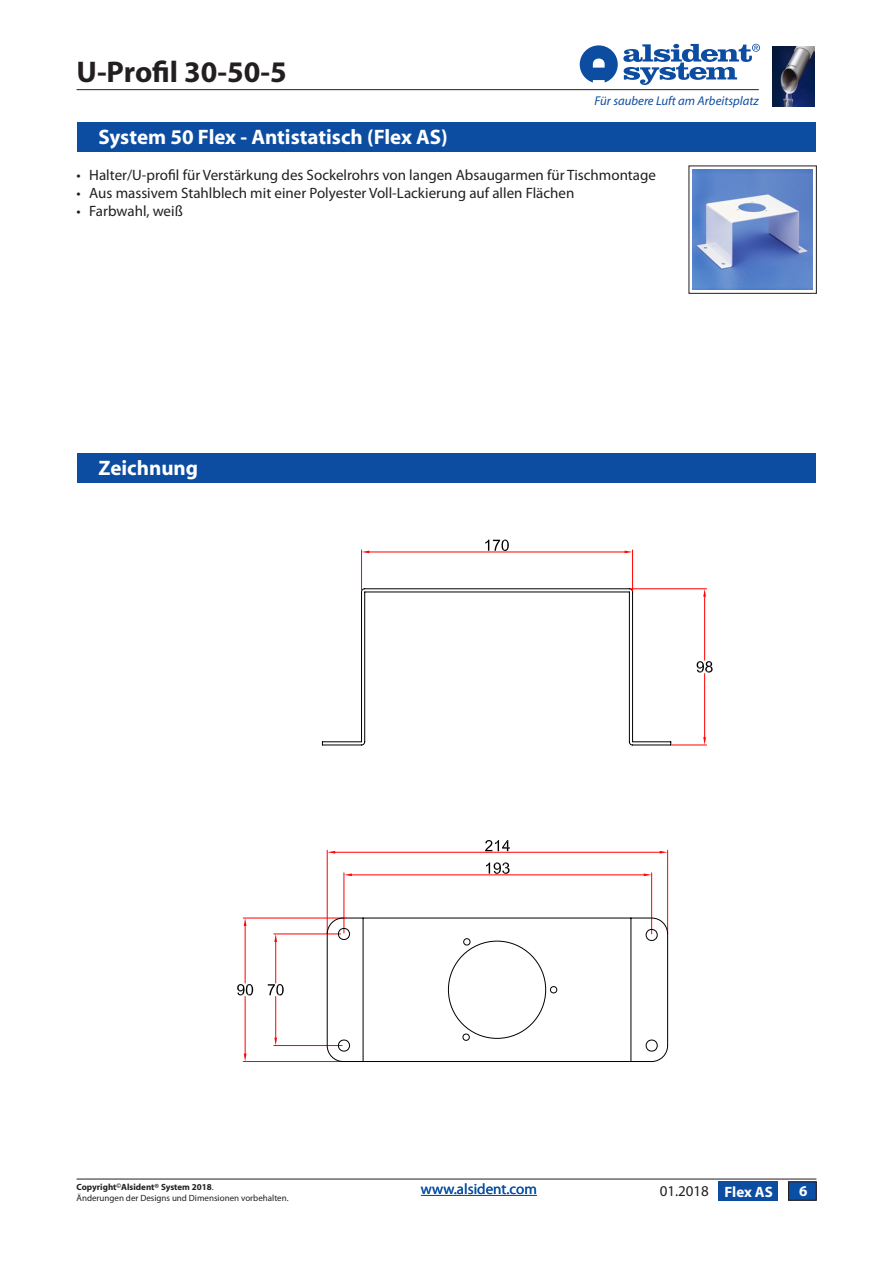
<style>
.page{position:relative;width:893px;height:1263px;background:#fff}
.page>*{position:absolute;margin:0;border:0;box-sizing:border-box;transform-origin:0 0}
.Overskrift{font:700 30px "Myriad";color:#231f20}
.t1{font:700 21px "Myriad";color:#fff}
.Punktopstilling{font:15px "Myriad Pro";color:#231f20}
.t2{font:15px "Myriad Pro";color:#094fa3}
.Skematekst{font:15px "Myriad Pro";color:#231f20}
.Sidetal{font:700 15px "Myriad";letter-spacing:-.005em;color:#fff}
.t3{font:italic 12.75px "Myriad";color:#0d4da1}
.t4{font:9px "Myriad Pro";color:#231f20}
.t5{font:700 9px "Myriad";color:#231f20}
.s1{font-family:"Myriad Pro";font-weight:400}
</style>
<div class="page">
<img style="left:772px;top:47px;width:43px;height:60px">
<hr style="left:77px;top:89px;width:682px;height:1px;background:#231f20">
<hr style="left:77px;top:1179px;width:739px;height:1px;background:#231f20">
<svg style="left:580px;top:44px;width:180px;height:41px"></svg>
<img style="left:693px;top:169px;width:120px;height:120px">
<svg style="left:242px;top:588px;width:430px;height:474px"></svg>
<hr style="left:632px;top:550px;width:1px;height:41px;background:#f00">
<hr style="left:361px;top:550px;width:1px;height:41px;background:#f00">
<hr style="left:369px;top:551px;width:256px;height:1px;background:#f00">
<svg style="left:625px;top:551px;width:8px;height:2px"></svg>
<svg style="left:362px;top:551px;width:7px;height:2px"></svg>
<svg style="left:485px;top:540px;width:26px;height:13px"></svg>
<hr style="left:630px;top:588px;width:77px;height:1px;background:#f00">
<hr style="left:672px;top:744px;width:35px;height:1px;background:#f00">
<hr style="left:704px;top:597px;width:1px;height:63px;background:#f00">
<hr style="left:704px;top:674px;width:1px;height:63px;background:#f00">
<svg style="left:703px;top:589px;width:3px;height:8px"></svg>
<svg style="left:703px;top:737px;width:3px;height:8px"></svg>
<svg style="left:697px;top:661px;width:16px;height:13px"></svg>
<hr style="left:327px;top:850px;width:1px;height:83px;background:#f00">
<hr style="left:667px;top:850px;width:1px;height:84px;background:#f00">
<hr style="left:335px;top:852px;width:325px;height:1px;background:#f00">
<svg style="left:327px;top:851px;width:8px;height:2px"></svg>
<svg style="left:660px;top:851px;width:8px;height:2px"></svg>
<svg style="left:485px;top:840px;width:25px;height:11px"></svg>
<hr style="left:344px;top:873px;width:1px;height:60px;background:#f00">
<hr style="left:651px;top:873px;width:1px;height:61px;background:#f00">
<hr style="left:352px;top:874px;width:292px;height:1px;background:#f00">
<svg style="left:344px;top:873px;width:8px;height:3px"></svg>
<svg style="left:644px;top:873px;width:8px;height:3px"></svg>
<svg style="left:486px;top:862px;width:24px;height:13px"></svg>
<hr style="left:243px;top:918px;width:102px;height:1px;background:#f00">
<hr style="left:243px;top:1061px;width:99px;height:1px;background:#f00">
<hr style="left:245px;top:926px;width:1px;height:57px;background:#f00">
<hr style="left:245px;top:996px;width:1px;height:57px;background:#f00">
<svg style="left:244px;top:918px;width:2px;height:8px"></svg>
<svg style="left:244px;top:1053px;width:2px;height:8px"></svg>
<svg style="left:237px;top:984px;width:18px;height:16px"></svg>
<hr style="left:274px;top:933px;width:67px;height:1px;background:#f00">
<hr style="left:274px;top:1045px;width:68px;height:1px;background:#f00">
<hr style="left:275px;top:942px;width:1px;height:41px;background:#f00">
<hr style="left:275px;top:996px;width:1px;height:41px;background:#f00">
<svg style="left:274px;top:934px;width:3px;height:8px"></svg>
<svg style="left:274px;top:1037px;width:3px;height:8px"></svg>
<svg style="left:268px;top:984px;width:18px;height:16px"></svg>
<svg style="left:326px;top:917px;width:342px;height:145px"></svg>
<div style="left:719px;top:1181px;width:59px;height:19px;background:#0d4da1"></div>
<div style="left:77px;top:453px;width:739px;height:30px;background:#0d4da1"></div>
<div style="left:77px;top:122px;width:739px;height:29px;background:#0d4da1"></div>
<hr style="left:421px;top:1195px;width:116px;height:1px;background:#094fa3">
<div style="left:788px;top:1182px;width:28px;height:18px;background:#094fa3"></div>
<p class="Overskrift" style="left:77px;top:56px;width:212px">U-Profil 30-50-5</p>
<h2 class="t1" style="left:98px;top:126px;width:351px">System 50 Flex - Antistatisch (Flex AS)</h2>
<p class="t3" style="left:594px;top:94px;width:166px">Für saubere Luft am Arbeitsplatz</p>
<p class="Punktopstilling" style="left:77px;top:166px;width:581px">• Halter/U-profil für Verstärkung des Sockelrohrs von langen Absaugarmen für Tischmontage</p>
<p class="Punktopstilling" style="left:77px;top:184px;width:499px">• Aus massivem Stahlblech mit einer Polyester Voll-Lackierung auf allen Flächen</p>
<p class="Punktopstilling" style="left:77px;top:202px;width:108px">• Farbwahl, weiß</p>
<h2 class="t1" style="left:98px;top:458px;width:101px">Zeichnung</h2>
<p class="t5" style="left:77px;top:1182px;width:139px">Copyright<sup>©</sup>Alsident® System 2018<span class="s1">.</span></p>
<p class="t4" style="left:77px;top:1192px;width:214px">Änderungen der Designs und Dimensionen vorbehalten.</p>
<p class="t2" style="left:421px;top:1180px;width:117px">www.alsident.com</p>
<p class="Skematekst" style="left:660px;top:1182px;width:51px">01.2018</p>
<p class="Sidetal" style="left:725px;top:1184px;width:50px">Flex AS</p>
<p class="Sidetal" style="left:799px;top:1183px;width:10px">6</p>
</div>
